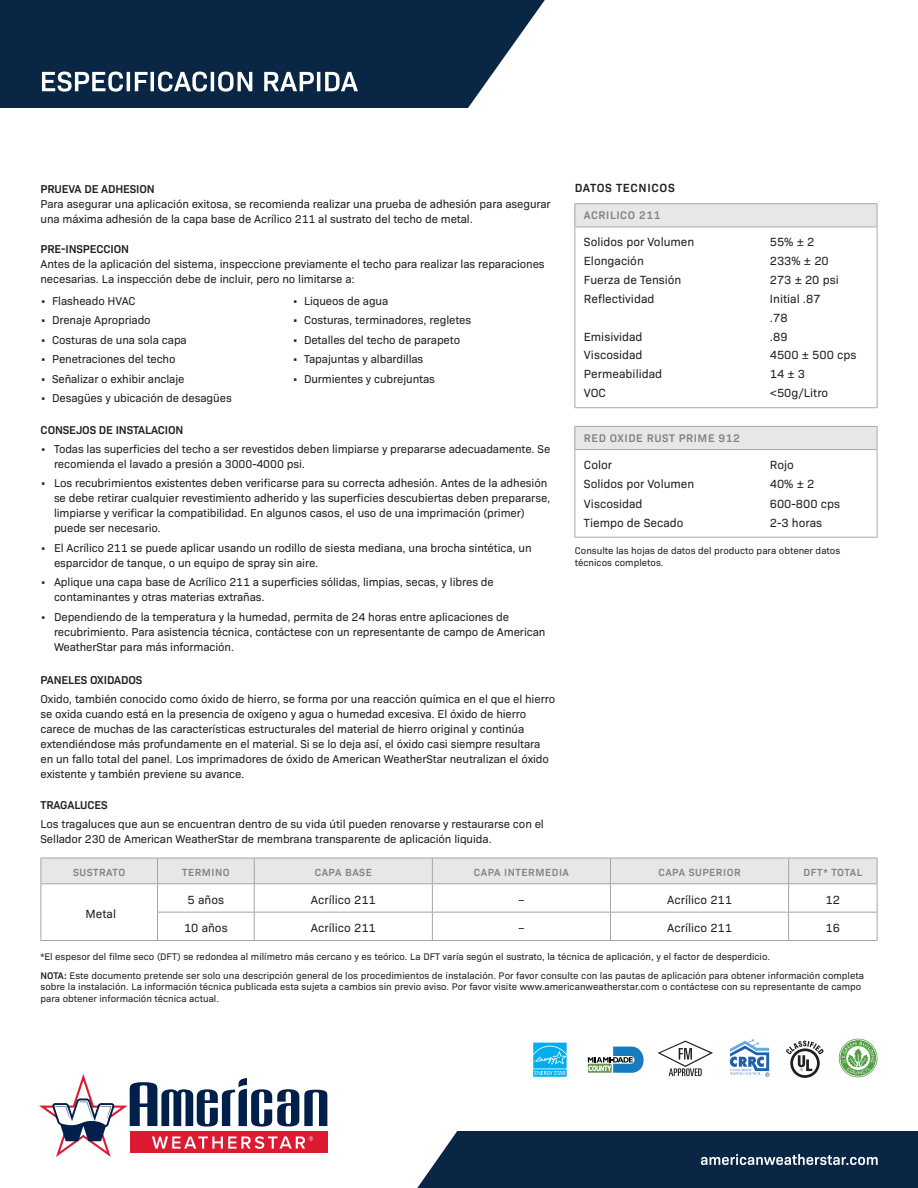
<style>
.page{position:relative;width:918px;height:1188px;background:#fff}
.page>*{position:absolute;margin:0;border:0;box-sizing:border-box;transform-origin:0 0}
.t1{font:12px/18.9px "Bio Sans";color:#231f20}
.t2{font:600 12px "Bio Sans";letter-spacing:.05em;color:#231f20}
.t3{font:11.55px/15px "Bio Sans";letter-spacing:-.01em;color:#231f20}
.t4{font:600 11.55px "Bio Sans";letter-spacing:-.01em;color:#231f20}
.t5{font:600 11.25px "Bio Sans";letter-spacing:.05em;color:#808285}
.t6{font:600 10.5px "Bio Sans";letter-spacing:.05em;color:#808285}
.t7{font:9.75px/11.7px "Bio Sans";color:#231f20}
.s1{font-weight:600}
</style>
<div class="page">
<hr style="left:40px;top:940px;width:118px;height:1px;background:#a4a5a9">
<hr style="left:158px;top:940px;width:96px;height:1px;background:#a4a5a9">
<hr style="left:254px;top:940px;width:178px;height:1px;background:#a4a5a9">
<hr style="left:432px;top:940px;width:178px;height:1px;background:#a4a5a9">
<hr style="left:610px;top:940px;width:179px;height:1px;background:#a4a5a9">
<hr style="left:789px;top:940px;width:89px;height:1px;background:#a4a5a9">
<svg style="left:40px;top:858px;width:838px;height:82px"></svg>
<hr style="left:40px;top:883px;width:118px;height:1px;background:#a4a5a9">
<hr style="left:158px;top:883px;width:96px;height:1px;background:#a4a5a9">
<hr style="left:254px;top:883px;width:178px;height:1px;background:#a4a5a9">
<hr style="left:432px;top:883px;width:178px;height:1px;background:#a4a5a9">
<hr style="left:610px;top:883px;width:179px;height:1px;background:#a4a5a9">
<hr style="left:789px;top:883px;width:89px;height:1px;background:#a4a5a9">
<svg style="left:39px;top:1074px;width:288px;height:83px"></svg>
<div style="left:575px;top:204px;width:302px;height:23px;background:#e6e7e9"></div>
<hr style="left:574px;top:203px;width:304px;height:1px;background:#a8a9ad">
<svg style="left:574px;top:204px;width:1px;height:23px"></svg>
<svg style="left:877px;top:204px;width:1px;height:23px"></svg>
<hr style="left:574px;top:227px;width:304px;height:1px;background:#a8a9ad">
<hr style="left:574px;top:227px;width:1px;height:180px;background:#a8a9ad">
<hr style="left:877px;top:227px;width:1px;height:180px;background:#a8a9ad">
<hr style="left:574px;top:407px;width:304px;height:1px;background:#a8a9ad">
<div style="left:575px;top:426px;width:302px;height:24px;background:#e6e7e9"></div>
<hr style="left:574px;top:450px;width:1px;height:87px;background:#a8a9ad">
<hr style="left:877px;top:450px;width:1px;height:87px;background:#a8a9ad">
<hr style="left:574px;top:537px;width:304px;height:1px;background:#a8a9ad">
<hr style="left:574px;top:426px;width:304px;height:1px;background:#a8a9ad">
<svg style="left:574px;top:427px;width:1px;height:22px"></svg>
<svg style="left:877px;top:427px;width:1px;height:22px"></svg>
<hr style="left:574px;top:449px;width:304px;height:1px;background:#a8a9ad">
<svg style="left:417px;top:1131px;width:501px;height:57px;background:#193451"></svg>
<svg style="left:588px;top:1047px;width:56px;height:26px"></svg>
<svg style="left:533px;top:1043px;width:34px;height:34px"></svg>
<svg style="left:658px;top:1041px;width:55px;height:35px"></svg>
<svg style="left:730px;top:1039px;width:39px;height:38px"></svg>
<svg style="left:839px;top:1039px;width:39px;height:38px"></svg>
<svg style="left:840px;top:1039px;width:37px;height:38px"></svg>
<svg style="left:840px;top:1040px;width:36px;height:36px"></svg>
<svg style="left:842px;top:1042px;width:33px;height:33px"></svg>
<svg style="left:786px;top:1041px;width:38px;height:37px"></svg>
<svg style="left:0;top:0;width:545px;height:108px;background:#1d3753"></svg>
<svg style="left:42px;top:72px;width:316px;height:20px"></svg>
<p class="t4" style="left:40px;top:180px;width:116px">PRUEVA DE ADHESION</p>
<p class="t3" style="left:40px;top:196px;width:512px">Para asegurar una aplicación exitosa, se recomienda realizar una prueba de adhesión para asegurar una máxima adhesión de la capa base de Acrílico 211 al sustrato del techo de metal.</p>
<p class="t4" style="left:40px;top:240px;width:90px">PRE-INSPECCION</p>
<p class="t3" style="left:40px;top:256px;width:506px">Antes de la aplicación del sistema, inspeccione previamente el techo para realizar las reparaciones necesarias. La inspección debe de incluir, pero no limitarse a:</p>
<p class="t3" style="left:40px;top:292px;width:96px">• Flasheado HVAC</p>
<p class="t3" style="left:292px;top:292px;width:97px">• Liqueos de agua</p>
<p class="t3" style="left:40px;top:312px;width:112px">• Drenaje Apropriado</p>
<p class="t3" style="left:292px;top:312px;width:180px">• Costuras, terminadores, regletes</p>
<p class="t3" style="left:40px;top:331px;width:148px">• Costuras de una sola capa</p>
<p class="t3" style="left:292px;top:331px;width:169px">• Detalles del techo de parapeto</p>
<p class="t3" style="left:40px;top:351px;width:137px">• Penetraciones del techo</p>
<p class="t3" style="left:292px;top:351px;width:132px">• Tapajuntas y albardillas</p>
<p class="t3" style="left:40px;top:370px;width:145px">• Señalizar o exhibir anclaje</p>
<p class="t3" style="left:292px;top:370px;width:144px">• Durmientes y cubrejuntas</p>
<p class="t3" style="left:40px;top:390px;width:193px">• Desagües y ubicación de desagües</p>
<p class="t4" style="left:40px;top:421px;width:144px">CONSEJOS DE INSTALACION</p>
<p class="t3" style="left:54px;top:440px;width:498px;text-indent:-14px">• Todas las superficies del techo a ser revestidos deben limpiarse y prepararse adecuadamente. Se recomienda el lavado a presión a 3000-4000 psi.</p>
<p class="t3" style="left:54px;top:475px;width:498px;text-indent:-14px">• Los recubrimientos existentes deben verificarse para su correcta adhesión. Antes de la adhesión se debe retirar cualquier revestimiento adherido y las superficies descubiertas deben prepararse, limpiarse y verificar la compatibilidad. En algunos casos, el uso de una imprimación (primer) puede ser necesario.</p>
<p class="t3" style="left:54px;top:539px;width:479px;text-indent:-14px">• El Acrílico 211 se puede aplicar usando un rodillo de siesta mediana, una brocha sintética, un esparcidor de tanque, o un equipo de spray sin aire.</p>
<p class="t3" style="left:54px;top:574px;width:441px;text-indent:-14px">• Aplique una capa base de Acrílico 211 a superficies sólidas, limpias, secas, y libres de contaminantes y otras materias extrañas.</p>
<p class="t3" style="left:54px;top:608px;width:493px;text-indent:-14px">• Dependiendo de la temperatura y la humedad, permita de 24 horas entre aplicaciones de recubrimiento. Para asistencia técnica, contáctese con un representante de campo de American<br>WeatherStar para más información.</p>
<p class="t4" style="left:40px;top:672px;width:103px">PANELES OXIDADOS</p>
<p class="t3" style="left:40px;top:691px;width:516px">Oxido, también conocido como óxido de hierro, se forma por una reacción química en el que el hierro se oxida cuando está en la presencia de oxígeno y agua o humedad excesiva. El óxido de hierro carece de muchas de las características estructurales del material de hierro original y continúa extendiéndose más profundamente en el material. Si se lo deja así, el óxido casi siempre resultara en un fallo total del panel. Los imprimadores de óxido de American WeatherStar neutralizan el óxido existente y también previene su avance.</p>
<p class="t4" style="left:40px;top:796px;width:69px">TRAGALUCES</p>
<p class="t3" style="left:40px;top:815px;width:505px">Los tragaluces que aun se encuentran dentro de su vida útil pueden renovarse y restaurarse con el<br>Sellador 230 de American WeatherStar de membrana transparente de aplicación liquida.</p>
<p class="t2" style="left:575px;top:179px;width:102px">DATOS TECNICOS</p>
<p class="t5" style="left:584px;top:207px;width:78px">ACRILICO 211</p>
<p class="t1" style="left:584px;top:231px;width:112px">Solidos por Volumen</p>
<p class="t1" style="left:770px;top:231px;width:46px">55% ± 2</p>
<p class="t1" style="left:584px;top:250px;width:61px">Elongación</p>
<p class="t1" style="left:770px;top:250px;width:60px">233% ± 20</p>
<p class="t1" style="left:584px;top:269px;width:99px">Fuerza de Tensión</p>
<p class="t1" style="left:770px;top:269px;width:70px">273 ± 20 psi</p>
<p class="t1" style="left:584px;top:288px;width:72px">Reflectividad</p>
<p class="t1" style="left:770px;top:288px;width:52px">Initial .87 .78</p>
<p class="t1" style="left:584px;top:326px;width:60px">Emisividad</p>
<p class="t1" style="left:770px;top:326px;width:19px">.89</p>
<p class="t1" style="left:584px;top:345px;width:60px">Viscosidad</p>
<p class="t1" style="left:770px;top:345px;width:88px">4500 ± 500 cps</p>
<p class="t1" style="left:584px;top:364px;width:80px">Permeabilidad</p>
<p class="t1" style="left:770px;top:364px;width:37px">14 ± 3</p>
<p class="t1" style="left:584px;top:383px;width:24px">VOC</p>
<p class="t1" style="left:770px;top:383px;width:60px">&lt;50g/Litro</p>
<p class="t5" style="left:584px;top:430px;width:158px">RED OXIDE RUST PRIME 912</p>
<p class="t1" style="left:584px;top:454px;width:30px">Color</p>
<p class="t1" style="left:770px;top:454px;width:26px">Rojo</p>
<p class="t1" style="left:584px;top:473px;width:112px">Solidos por Volumen</p>
<p class="t1" style="left:770px;top:473px;width:46px">40% ± 2</p>
<p class="t1" style="left:584px;top:493px;width:60px">Viscosidad</p>
<p class="t1" style="left:770px;top:493px;width:72px">600-800 cps</p>
<p class="t1" style="left:584px;top:512px;width:101px">Tiempo de Secado</p>
<p class="t1" style="left:770px;top:512px;width:54px">2-3 horas</p>
<p class="t7" style="left:575px;top:544px;width:267px">Consulte las hojas de datos del producto para obtener datos técnicos completos.</p>
<p class="t6" style="left:73px;top:864px;width:54px">SUSTRATO</p>
<p class="t6" style="left:182px;top:864px;width:49px">TERMINO</p>
<p class="t6" style="left:315px;top:864px;width:59px">CAPA BASE</p>
<p class="t6" style="left:474px;top:864px;width:97px">CAPA INTERMEDIA</p>
<p class="t6" style="left:658px;top:864px;width:84px">CAPA SUPERIOR</p>
<p class="t6" style="left:803px;top:864px;width:60px">DFT* TOTAL</p>
<p class="t1" style="left:85px;top:903px;width:32px">Metal</p>
<p class="t1" style="left:188px;top:889px;width:38px">5 años</p>
<p class="t1" style="left:311px;top:889px;width:66px">Acrílico 211</p>
<p class="t1" style="left:518px;top:889px;width:7px">–</p>
<p class="t1" style="left:667px;top:889px;width:66px">Acrílico 211</p>
<p class="t1" style="left:826px;top:889px;width:16px">12</p>
<p class="t1" style="left:184px;top:918px;width:45px">10 años</p>
<p class="t1" style="left:311px;top:918px;width:66px">Acrílico 211</p>
<p class="t1" style="left:518px;top:918px;width:7px">–</p>
<p class="t1" style="left:667px;top:918px;width:66px">Acrílico 211</p>
<p class="t1" style="left:826px;top:918px;width:16px">16</p>
<p class="t7" style="left:40px;top:947px;width:825px;line-height:18.5px">*El espesor del filme seco (DFT) se redondea al milímetro más cercano y es teórico. La DFT varía según el sustrato, la técnica de aplicación, y el factor de desperdicio.<br><span class="s1">NOTA:</span> Este documento pretende ser solo una descripción general de los procedimientos de instalación. Por favor consulte con las pautas de aplicación para obtener información completa</p>
<p class="t7" style="left:40px;top:980px;width:822px">sobre la instalación. La información técnica publicada esta sujeta a cambios sin previo aviso. Por favor visite www.americanweatherstar.com o contáctese con su representante de campo para obtener información técnica actual.</p>
</div>
